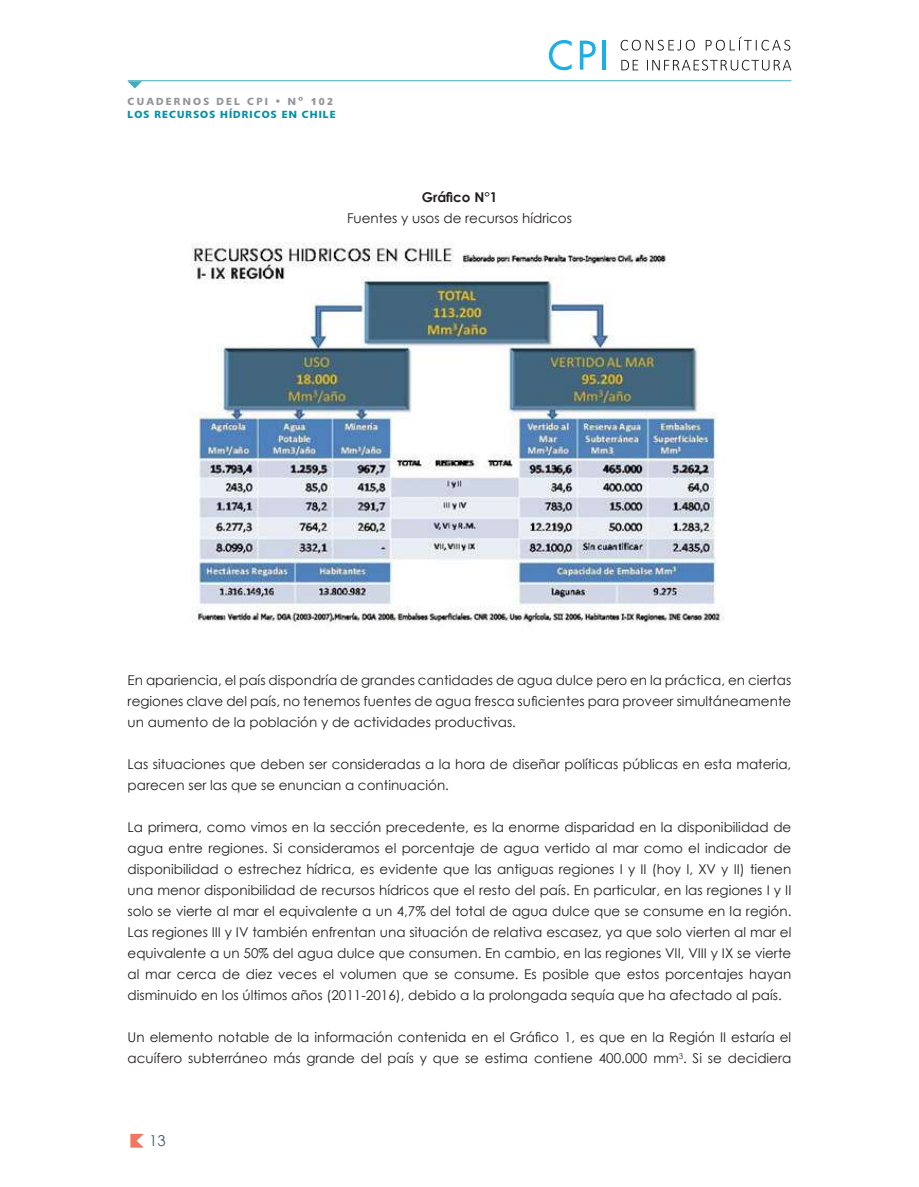
<style>
.page{position:relative;width:919px;height:1187px;background:#fff}
.page>*{position:absolute;margin:0;border:0;box-sizing:border-box;transform-origin:0 0}
.t1{font:15px "Century Gothic";color:#3c5d6c}
.t2{font:13.5px/21px "Century Gothic";color:#231f20;text-align:justify}
.t3{font:700 13.5px "Century Gothic";color:#231f20}
.t4{font:700 11.25px "Slippy";letter-spacing:.1em;color:#0092a7}
.t5{font:700 11.25px "Slippy";letter-spacing:.2em;color:#939598}
</style>
<div class="page">
<svg style="left:130px;top:1133px;width:14px;height:14px"></svg>
<svg style="left:549px;top:40px;width:22px;height:30px"></svg>
<svg style="left:579px;top:41px;width:16px;height:29px"></svg>
<hr style="left:602px;top:41px;width:4px;height:29px;background:#1aafe5">
<svg style="left:620px;top:40px;width:74px;height:11px"></svg>
<svg style="left:705px;top:37px;width:85px;height:14px"></svg>
<svg style="left:621px;top:60px;width:17px;height:10px"></svg>
<svg style="left:647px;top:60px;width:144px;height:11px"></svg>
<hr style="left:128px;top:80px;width:663px;height:1px;background:#0092a7">
<svg style="left:128px;top:81px;width:14px;height:7px"></svg>
<img style="left:191px;top:242px;width:534px;height:381px">
<p class="t5" style="left:128px;top:95px;width:207px">CUADERNOS DEL CPI • Nº 102</p>
<p class="t4" style="left:128px;top:108px;width:209px">LOS RECURSOS HÍDRICOS EN CHILE</p>
<p class="t3" style="left:421px;top:186px;width:77px">Gráfico N°1</p>
<p class="t2" style="left:347px;top:207px;width:226px">Fuentes y usos de recursos hídricos</p>
<p class="t2" style="left:128px;top:669px;width:665px">En apariencia, el país dispondría de grandes cantidades de agua dulce pero en la práctica, en ciertas regiones clave del país, no tenemos fuentes de agua fresca suficientes para proveer simultáneamente un aumento de la población y de actividades productivas.</p>
<p class="t2" style="left:128px;top:753px;width:665px">Las situaciones que deben ser consideradas a la hora de diseñar políticas públicas en esta materia, parecen ser las que se enuncian a continuación.</p>
<p class="t2" style="left:128px;top:816px;width:665px">La primera, como vimos en la sección precedente, es la enorme disparidad en la disponibilidad de agua entre regiones. Si consideramos el porcentaje de agua vertido al mar como el indicador de disponibilidad o estrechez hídrica, es evidente que las antiguas regiones I y II (hoy I, XV y II) tienen una menor disponibilidad de recursos hídricos que el resto del país. En particular, en las regiones I y II solo se vierte al mar el equivalente a un 4,7% del total de agua dulce que se consume en la región.<br>Las regiones III y IV también enfrentan una situación de relativa escasez, ya que solo vierten al mar el equivalente a un 50% del agua dulce que consumen. En cambio, en las regiones VII, VIII y IX se vierte al mar cerca de diez veces el volumen que se consume. Es posible que estos porcentajes hayan disminuido en los últimos años (2011-2016), debido a la prolongada sequía que ha afectado al país.</p>
<p class="t2" style="left:128px;top:1026px;width:665px">Un elemento notable de la información contenida en el Gráfico 1, es que en la Región II estaría el acuífero subterráneo más grande del país y que se estima contiene 400.000 mm<sup>3</sup>. Si se decidiera</p>
<p class="t1" style="left:149px;top:1130px;width:18px">13</p>
</div>
